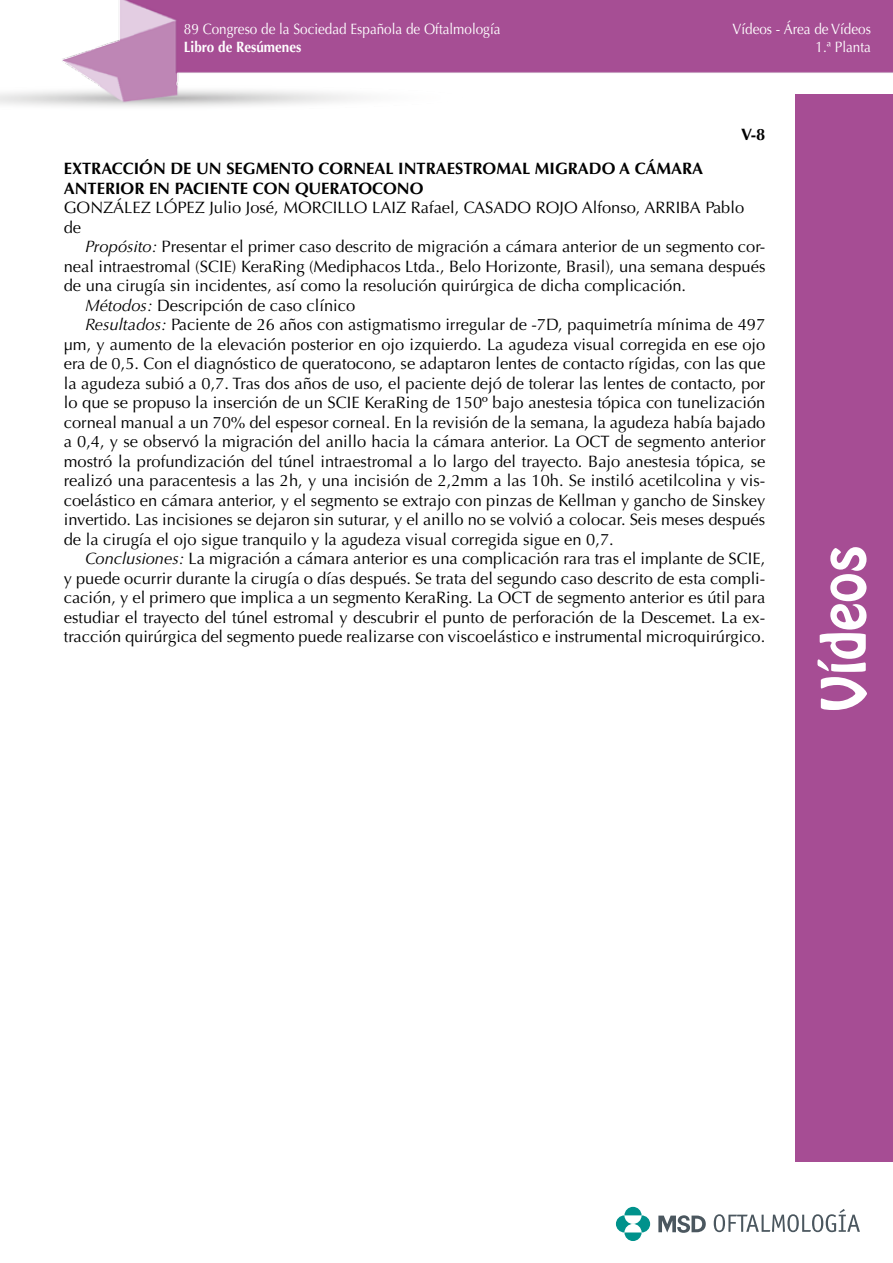
<style>
.page{position:relative;width:893px;height:1263px;background:#fff}
.page>*{position:absolute;margin:0;border:0;box-sizing:border-box;transform-origin:0 0}
.t1{font:54px "Hobo Std";color:#fff}
.t2{font:16.5px/19.5px "Optima LT Std";color:#000}
.t3{font:700 16.5px "Optima LT Std";color:#000}
.t4{font:15px "Optima LT Std";color:#fff;scale:.9 1}
.t5{font:700 15px "Optima LT Std";color:#fff;scale:.9 1}
.s1{font-style:italic}
</style>
<div class="page">
<div style="left:796px;top:94px;width:97px;height:1068px;background:#a64d94"></div>
<img style="left:0;top:0;width:893px;height:111px">
<svg style="left:624px;top:1207px;width:18px;height:8px"></svg>
<svg style="left:624px;top:1232px;width:18px;height:9px"></svg>
<svg style="left:616px;top:1215px;width:17px;height:17px"></svg>
<svg style="left:633px;top:1215px;width:17px;height:17px"></svg>
<svg style="left:658px;top:1215px;width:48px;height:18px"></svg>
<svg style="left:714px;top:1209px;width:146px;height:23px"></svg>
<p class="t4" style="left:184px;top:21px;width:353px">89 Congreso de la Sociedad Española de Oftalmología</p>
<p class="t4" style="left:732px;top:21px;width:155px">Vídeos - Área de Vídeos</p>
<p class="t5" style="left:184px;top:39px;width:132px">LIBRO DE RESÚMENES</p>
<p class="t4" style="left:815px;top:39px;width:63px">1.ª Planta</p>
<p class="t3" style="left:741px;top:124px;width:26px">V-8</p>
<p class="t3" style="left:64px;top:159px;width:20px">EXTRACCIÓN</p>
<p class="t3" style="left:170px;top:159px;width:98px">DE UN SEGMENTO</p>
<p class="t3" style="left:318px;top:159px;width:12px">CORNEAL</p>
<p class="t3" style="left:398px;top:159px;width:12px">INTRAESTROMAL</p>
<p class="t3" style="left:535px;top:159px;width:46px">MIGRADO</p>
<p class="t3" style="left:619px;top:159px;width:50px">A CÁMARA</p>
<p class="t3" style="left:64px;top:178px;width:12px">ANTERIOR</p>
<p class="t3" style="left:149px;top:178px;width:44px">EN PACIENTE</p>
<p class="t3" style="left:253px;top:178px;width:13px">CON</p>
<p class="t3" style="left:295px;top:178px;width:26px">QUERATOCONO</p>
<p class="t2" style="left:64px;top:198px;width:682px">GONZÁLEZ LÓPEZ Julio José, MORCILLO LAIZ Rafael, CASADO ROJO Alfonso, ARRIBA Pablo de</p>
<p class="t2" style="left:85px;top:237px;width:682px"><span class="s1">Propósito:</span> Presentar el primer caso descrito de migración a cámara anterior de un segmento cor-</p>
<p class="t2" style="left:64px;top:257px;width:703px">neal intraestromal (SCIE) KeraRing (Mediphacos Ltda., Belo Horizonte, Brasil), una semana después</p>
<p class="t2" style="left:64px;top:276px;width:624px">de una cirugía sin incidentes, así como la resolución quirúrgica de dicha complicación.</p>
<p class="t2" style="left:85px;top:296px;width:272px"><span class="s1">Métodos:</span> Descripción de caso clínico</p>
<p class="t2" style="left:85px;top:315px;width:682px"><span class="s1">Resultados:</span> Paciente de 26 años con astigmatismo irregular de -7D, paquimetría mínima de 497</p>
<p class="t2" style="left:64px;top:335px;width:703px">µm, y aumento de la elevación posterior en ojo izquierdo. La agudeza visual corregida en ese ojo</p>
<p class="t2" style="left:64px;top:354px;width:703px">era de 0,5. Con el diagnóstico de queratocono, se adaptaron lentes de contacto rígidas, con las que</p>
<p class="t2" style="left:64px;top:374px;width:703px">la agudeza subió a 0,7. Tras dos años de uso, el paciente dejó de tolerar las lentes de contacto, por</p>
<p class="t2" style="left:64px;top:393px;width:703px">lo que se propuso la inserción de un SCIE KeraRing de 150º bajo anestesia tópica con tunelización</p>
<p class="t2" style="left:64px;top:413px;width:703px">corneal manual a un 70% del espesor corneal. En la revisión de la semana, la agudeza había bajado</p>
<p class="t2" style="left:64px;top:432px;width:703px">a 0,4, y se observó la migración del anillo hacia la cámara anterior. La OCT de segmento anterior</p>
<p class="t2" style="left:64px;top:452px;width:703px">mostró la profundización del túnel intraestromal a lo largo del trayecto. Bajo anestesia tópica, se</p>
<p class="t2" style="left:64px;top:471px;width:703px">realizó una paracentesis a las 2h, y una incisión de 2,2mm a las 10h. Se instiló acetilcolina y vis-</p>
<p class="t2" style="left:64px;top:491px;width:703px">coelástico en cámara anterior, y el segmento se extrajo con pinzas de Kellman y gancho de Sinskey</p>
<p class="t2" style="left:64px;top:510px;width:703px">invertido. Las incisiones se dejaron sin suturar, y el anillo no se volvió a colocar. Seis meses después</p>
<p class="t2" style="left:64px;top:530px;width:552px">de la cirugía el ojo sigue tranquilo y la agudeza visual corregida sigue en 0,7.</p>
<p class="t2" style="left:85px;top:549px;width:682px"><span class="s1">Conclusiones:</span> La migración a cámara anterior es una complicación rara tras el implante de SCIE,</p>
<p class="t2" style="left:64px;top:569px;width:703px">y puede ocurrir durante la cirugía o días después. Se trata del segundo caso descrito de esta compli-</p>
<p class="t2" style="left:64px;top:588px;width:703px">cación, y el primero que implica a un segmento KeraRing. La OCT de segmento anterior es útil para</p>
<p class="t2" style="left:64px;top:608px;width:703px">estudiar el trayecto del túnel estromal y descubrir el punto de perforación de la Descemet. La ex-</p>
<p class="t2" style="left:64px;top:627px;width:703px">tracción quirúrgica del segmento puede realizarse con viscoelástico e instrumental microquirúrgico.</p>
<h1 class="t1" style="left:806px;top:711px;width:167px;rotate:-90deg">Vídeos</h1>
</div>
